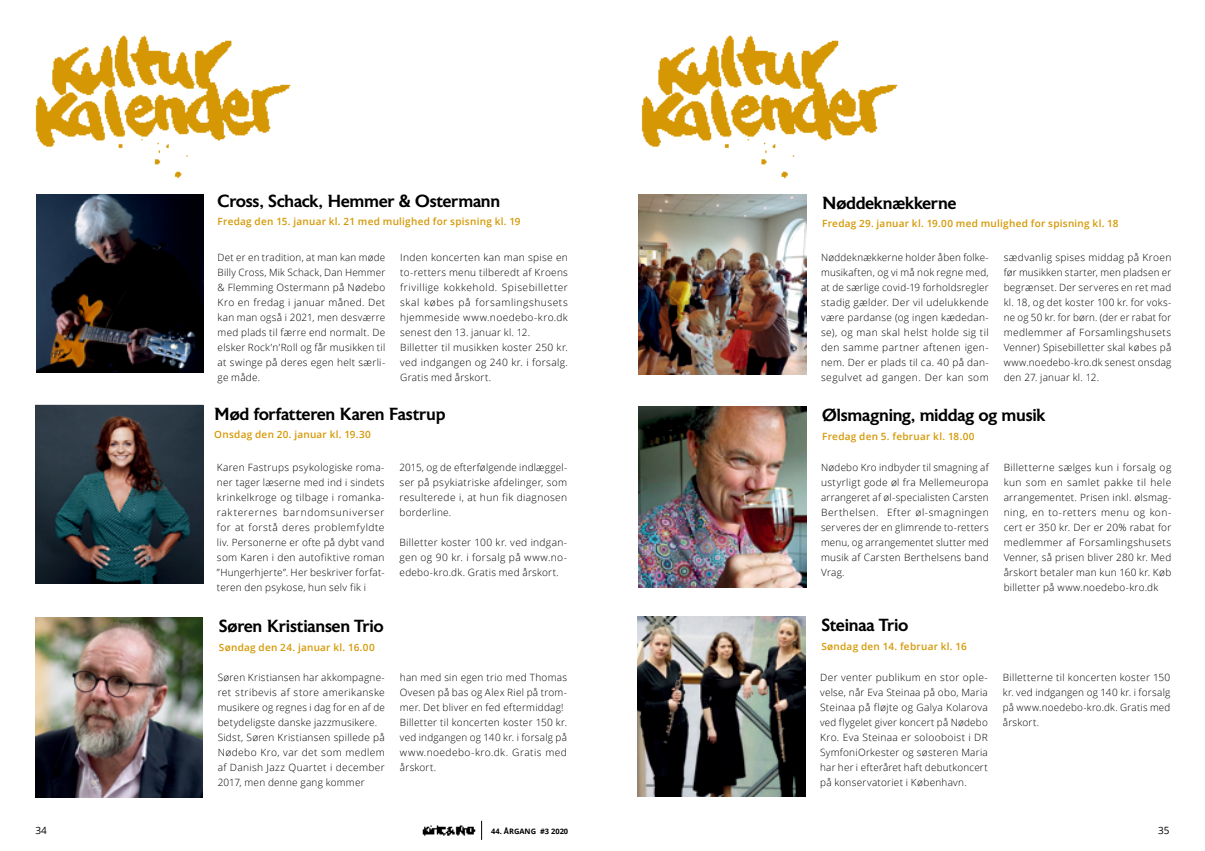
<style>
.page{position:relative;width:1205px;height:851px;background:#fff}
.page>*{position:absolute;margin:0;border:0;box-sizing:border-box;transform-origin:0 0}
.Underoverskrift{font:500 17.5px "Astoria";letter-spacing:-.015em;color:#000}
.Brødtekst{font:300 10px/15px "Open Sans";letter-spacing:.025em;color:#000;text-align:justify}
.Dato_-_kultur{font:600 10px "Open Sans";letter-spacing:.025em;color:#d59804}
.t1{font:10px "Open Sans";color:#000}
.t2{font:700 7.5px "Open Sans";color:#000}
</style>
<div class="page">
<img style="left:35px;top:405px;width:168px;height:178px">
<img style="left:36px;top:194px;width:168px;height:179px">
<img style="left:35px;top:617px;width:168px;height:180px">
<img style="left:35px;top:35px;width:256px;height:144px">
<img style="left:638px;top:616px;width:167px;height:180px">
<img style="left:639px;top:407px;width:167px;height:180px">
<img style="left:639px;top:194px;width:167px;height:180px">
<img style="left:641px;top:35px;width:257px;height:144px">
<svg style="left:481px;top:820px;width:1px;height:19px"></svg>
<img style="left:422px;top:825px;width:54px;height:11px">
<p class="Underoverskrift" style="left:218px;top:191px;width:284px">Cross, Schack, Hemmer &amp; Ostermann</p>
<p class="Dato_-_kultur" style="left:218px;top:215px;width:304px">Fredag den 15. januar kl. 21 med mulighed for spisning kl. 19</p>
<p class="Brødtekst" style="left:218px;top:249px;width:169px">Det er en tradition, at man kan møde Billy Cross, Mik Schack, Dan Hemmer &amp; Flemming Ostermann på Nødebo Kro en fredag i januar måned. Det kan man også i 2021, men desværre med plads til færre end normalt. De elsker Rock’n’Roll og får musikken til at swinge på deres egen helt særli&shy;ge måde.</p>
<p class="Brødtekst" style="left:400px;top:249px;width:169px">Inden koncerten kan man spise en to-retters menu tilberedt af Kroens frivillige kokkehold. Spisebilletter skal købes på forsamlingshusets hjemmeside www.noedebo-kro.dk senest den 13. januar kl. 12.</p>
<p class="Brødtekst" style="left:400px;top:339px;width:169px">Billetter til musikken koster 250 kr. ved indgangen og 240 kr. i forsalg.<br>Gratis med årskort.</p>
<p class="Underoverskrift" style="left:214px;top:404px;width:232px">Mød forfatteren Karen Fastrup</p>
<p class="Dato_-_kultur" style="left:214px;top:428px;width:158px">Onsdag den 20. januar kl. 19.30</p>
<p class="Brødtekst" style="left:217px;top:459px;width:169px">Karen Fastrups psykologiske roma&shy;ner tager læserne med ind i sindets krinkelkroge og tilbage i romanka&shy;rakterernes barndomsuniverser for at forstå deres problemfyldte liv. Personerne er ofte på dybt vand som Karen i den autofiktive roman ”Hungerhjerte”. Her beskriver forfat&shy;teren den psykose, hun selv fik i</p>
<p class="Brødtekst" style="left:399px;top:459px;width:169px">2015, og de efterfølgende indlæggel&shy;ser på psykiatriske afdelinger, som resulterede i, at hun fik diagnosen borderline.</p>
<p class="Brødtekst" style="left:399px;top:534px;width:169px">Billetter koster 100 kr. ved indgan&shy;gen og 90 kr. i forsalg på www.no&shy;edebo-kro.dk. Gratis med årskort.</p>
<p class="Underoverskrift" style="left:219px;top:616px;width:166px">Søren Kristiansen Trio</p>
<p class="Dato_-_kultur" style="left:219px;top:640px;width:157px">Søndag den 24. januar kl. 16.00</p>
<p class="Brødtekst" style="left:218px;top:669px;width:169px">Søren Kristiansen har akkompagne&shy;ret stribevis af store amerikanske musikere og regnes i dag for en af de betydeligste danske jazzmusikere.</p>
<p class="Brødtekst" style="left:218px;top:729px;width:169px">Sidst, Søren Kristiansen spillede på Nødebo Kro, var det som medlem af Danish Jazz Quartet i december 2017, men denne gang kommer</p>
<p class="Brødtekst" style="left:400px;top:669px;width:169px">han med sin egen trio med Thomas Ovesen på bas og Alex Riel på trom&shy;mer. Det bliver en fed eftermiddag!</p>
<p class="Brødtekst" style="left:400px;top:714px;width:169px">Billetter til koncerten koster 150 kr. ved indgangen og 140 kr. i forsalg på www.noedebo-kro.dk. Gratis med årskort.</p>
<p class="Underoverskrift" style="left:822px;top:193px;width:136px">Nøddeknækkerne</p>
<p class="Dato_-_kultur" style="left:822px;top:217px;width:298px">Fredag 29. januar kl. 19.00 med mulighed for spisning kl. 18</p>
<p class="Brødtekst" style="left:821px;top:249px;width:169px">Nøddeknækkerne holder åben folke&shy;musikaften, og vi må nok regne med, at de særlige covid-19 forholdsregler stadig gælder. Der vil udelukkende være pardanse (og ingen kædedan&shy;se), og man skal helst holde sig til den samme partner aftenen igen&shy;nem. Der er plads til ca. 40 på dan&shy;segulvet ad gangen. Der kan som</p>
<p class="Brødtekst" style="left:1003px;top:249px;width:169px">sædvanlig spises middag på Kroen før musikken starter, men pladsen er begrænset. Der serveres en ret mad kl. 18, og det koster 100 kr. for voks&shy;ne og 50 kr. for børn. (der er rabat for medlemmer af Forsamlingshusets Venner) Spisebilletter skal købes på www.noedebo-kro.dk senest onsdag den 27. januar kl. 12.</p>
<p class="Underoverskrift" style="left:822px;top:405px;width:225px">Ølsmagning, middag og musik</p>
<p class="Dato_-_kultur" style="left:822px;top:429px;width:154px">Fredag den 5. februar kl. 18.00</p>
<p class="Brødtekst" style="left:821px;top:459px;width:169px">Nødebo Kro indbyder til smagning af ustyrligt gode øl fra Mellemeuropa arrangeret af øl-specialisten Carsten Berthelsen. Efter øl-smagningen serveres der en glimrende to-retters menu, og arrangementet slutter med musik af Carsten Berthelsens band Vrag.</p>
<p class="Brødtekst" style="left:1003px;top:459px;width:169px">Billetterne sælges kun i forsalg og kun som en samlet pakke til hele arrangementet. Prisen inkl. ølsmag&shy;ning, en to-retters menu og kon&shy;cert er 350 kr. Der er 20% rabat for medlemmer af Forsamlingshusets Venner, så prisen bliver 280 kr. Med årskort betaler man kun 160 kr. Køb billetter på www.noedebo-kro.dk</p>
<p class="Underoverskrift" style="left:821px;top:615px;width:88px">Steinaa Trio</p>
<p class="Dato_-_kultur" style="left:821px;top:639px;width:147px">Søndag den 14. februar kl. 16</p>
<p class="Brødtekst" style="left:820px;top:669px;width:169px">Der venter publikum en stor ople&shy;velse, når Eva Steinaa på obo, Maria Steinaa på fløjte og Galya Kolarova ved flygelet giver koncert på Nødebo Kro. Eva Steinaa er solooboist i DR SymfoniOrkester og søsteren Maria har her i efteråret haft debutkoncert på konservatoriet i København.</p>
<p class="Brødtekst" style="left:1003px;top:669px;width:169px">Billetterne til koncerten koster 150 kr. ved indgangen og 140 kr. i forsalg på www.noedebo-kro.dk. Gratis med årskort.</p>
<p class="t1" style="left:35px;top:823px;width:13px">34</p>
<p class="t2" style="left:491px;top:825px;width:79px">44. ÅRGANG #3 2020</p>
<p class="t1" style="left:1158px;top:823px;width:13px">35</p>
</div>
